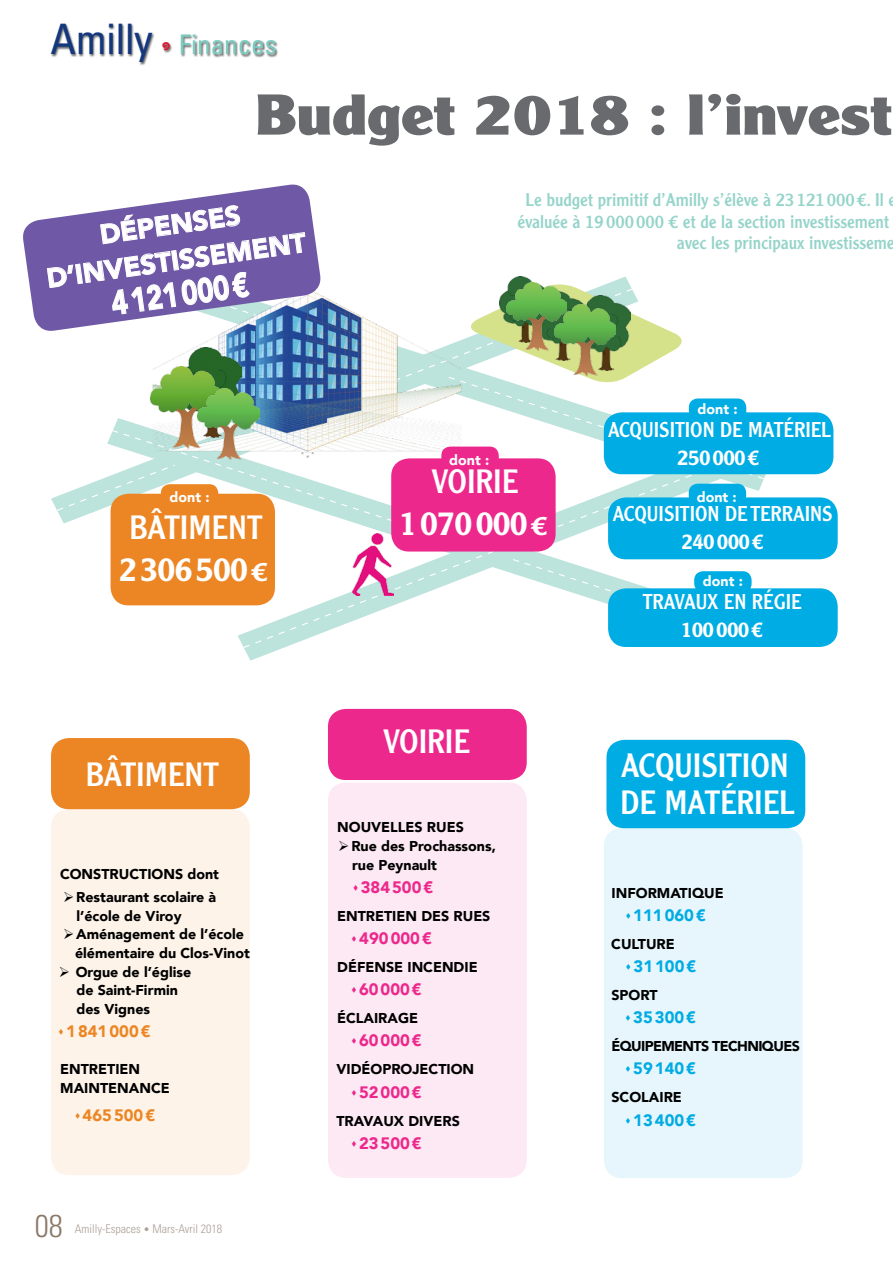
<style>
.page{position:relative;width:893px;height:1263px;background:#fff}
.page>*{position:absolute;margin:0;border:0;box-sizing:border-box;transform-origin:0 0}
.t1{font:900 56.25px "Clearface Gothic LT Std";color:#696a6d;scale:1.16 1}
.t2{font:900 33.75px "Avenir";color:#fff;scale:.8 1}
.t3{font:33px/37.2px "Clearface Gothic LT Std";color:#fff}
.t4{font:500 33px/41.8px "Clearface Gothic LT Std";color:#fff;text-align:center}
.t5{font:300 condensed 31.5px "Univers LT Std";color:#8a7967}
.t6{font:900 27px/36px "Avenir";color:#fff;text-align:center}
.t7{font:condensed 27px "Univers LT Std";color:#79cbbf}
.t8{font:21px "Clearface Gothic LT Std";color:#fff}
.t9{font:500 21px "Clearface Gothic LT Std";color:#fff}
.t10{font:18px "Clearface Gothic LT Std";color:#95d4ca}
.t11{font:900 16.5px "Avenir";color:#ed288c}
.t12{font:900 16.5px "Avenir";color:#00abe4}
.t13{font:900 16.5px "Avenir";color:#ec8623}
.t14{font:900 14.25px/18.6px "Avenir";color:#000}
.t15{font:900 14.25px "Avenir";color:#fff}
.t16{font:900 14.25px "Avenir";letter-spacing:-.045em;color:#000}
.t17{font:300 condensed 12px "Univers LT Std";color:#aca095}
.s1{font-size:42px;color:#14377d}
.s2{font-family:"Giddyup Std";font-stretch:normal;font-size:48px;color:#da1a35}
.s3{font-weight:500}
.s4{font-weight:500;font-size:26.25px}
.s5{font-weight:400}
.s6{font-size:26.25px}
.s7{font-size:10.5px}
.s8{color:#00ace4}
</style>
<div class="page">
<svg style="left:55px;top:276px;width:572px;height:248px"></svg>
<svg style="left:111px;top:428px;width:127px;height:178px"></svg>
<svg style="left:241px;top:386px;width:580px;height:400px"></svg>
<img style="left:128px;top:276px;width:359px;height:197px">
<img style="left:177px;top:348px;width:64px;height:41px">
<img style="left:150px;top:366px;width:71px;height:82px">
<img style="left:198px;top:389px;width:61px;height:70px">
<div style="left:51px;top:738px;width:199px;height:71px;background:#ec8523;border-radius:18px"></div>
<div style="left:328px;top:709px;width:199px;height:71px;background:#ed288c;border-radius:18px"></div>
<div style="left:606px;top:740px;width:199px;height:88px;background:#00ace4;border-radius:18px"></div>
<div style="left:51px;top:809px;width:199px;height:366px;background:#fdf3e9;border-radius:18px"></div>
<div style="left:604px;top:828px;width:199px;height:350px;background:#e6f6fc;border-radius:18px"></div>
<div style="left:328px;top:782px;width:199px;height:396px;background:#fde9f3;border-radius:18px"></div>
<img style="left:353px;top:533px;width:40px;height:62px">
<svg style="left:462px;top:280px;width:220px;height:106px"></svg>
<img style="left:499px;top:276px;width:47px;height:66px">
<img style="left:536px;top:291px;width:49px;height:70px">
<img style="left:576px;top:295px;width:54px;height:76px">
<img style="left:507px;top:282px;width:60px;height:69px">
<img style="left:554px;top:304px;width:62px;height:71px">
<svg style="left:23px;top:184px;width:300px;height:149px"></svg>
<div style="left:604px;top:412px;width:229px;height:62px;background:#00ace4;border-radius:18px"></div>
<svg style="left:47px;top:205px;width:258px;height:109px;background:#8473b3"></svg>
<div style="left:608px;top:497px;width:230px;height:62px;background:#00ace4;border-radius:18px"></div>
<div style="left:111px;top:494px;width:164px;height:111px;background:#ec8523;border-radius:18px"></div>
<div style="left:161px;top:484px;width:57px;height:21px;background:#ec8523;border-radius:9px"></div>
<div style="left:391px;top:458px;width:165px;height:93px;background:#ed288c;border-radius:18px"></div>
<div style="left:441px;top:447px;width:58px;height:21px;background:#ed288c;border-radius:9px"></div>
<div style="left:608px;top:588px;width:230px;height:59px;background:#00ace4;border-radius:18px"></div>
<div style="left:694px;top:571px;width:58px;height:21px;background:#00ace4;border-radius:9px"></div>
<div style="left:689px;top:398px;width:57px;height:22px;background:#00ace4;border-radius:9px"></div>
<div style="left:689px;top:484px;width:57px;height:21px;background:#00ace4;border-radius:9px"></div>
<div style="left:51px;top:24px;width:227px;height:42px;background:#000;opacity:.6"></div>
<h3 class="t7" style="left:50px;top:27px;width:228px"><span class="s1">Amilly</span> <span class="s2">•</span> Finances</h3>
<h1 class="t1" style="left:256px;top:80px;width:550px">Budget 2018 : l’invest</h1>
<h3 class="t6" style="left:39px;top:224px;width:263px;rotate:-8deg">DÉPENSES<br>D’INVESTISSEMENT</h3>
<h2 class="t2" style="left:108px;top:275px;width:174px;rotate:-8deg">4121000€</h2>
<p class="t15" style="left:170px;top:485px;width:42px">dont :</p>
<h3 class="t3" style="left:120px;top:506px;width:149px;line-height:41.8px;text-align:center">BÂTIMENT<br><span class="s3">2306500</span> <span class="s4">€</span></h3>
<p class="t10" style="left:526px;top:188px;width:372px">Le budget primitif d’Amilly s’élève à 23121000€. Il e</p>
<p class="t10" style="left:518px;top:210px;width:373px">évaluée à 19000000 € et de la section investissement</p>
<p class="t10" style="left:677px;top:232px;width:219px">avec les principaux investisseme</p>
<p class="t15" style="left:449px;top:448px;width:42px">dont :</p>
<h3 class="t4" style="left:399px;top:460px;width:149px"><span class="s5">VOIRIE<br></span>1070000 <span class="s6">€</span></h3>
<p class="t15" style="left:698px;top:397px;width:42px">dont :</p>
<h3 class="t8" style="left:608px;top:416px;width:225px">ACQUISITION DE MATÉRIEL</h3>
<h3 class="t9" style="left:678px;top:444px;width:83px">250000€</h3>
<p class="t15" style="left:697px;top:485px;width:42px">dont :</p>
<h3 class="t8" style="left:613px;top:500px;width:221px">ACQUISITION DE TERRAINS</h3>
<h3 class="t9" style="left:682px;top:528px;width:83px">240000€</h3>
<p class="t15" style="left:703px;top:569px;width:42px">dont :</p>
<h3 class="t8" style="left:643px;top:588px;width:160px">TRAVAUX EN RÉGIE</h3>
<h3 class="t9" style="left:681px;top:617px;width:83px">100000€</h3>
<h3 class="t3" style="left:86px;top:755px;width:134px">BÂTIMENT</h3>
<p class="t14" style="left:60px;top:864px;width:161px">CONSTRUCTIONS dont</p>
<p class="t14" style="left:76px;top:888px;width:141px;text-indent:-13px">➢Restaurant scolaire à l’école de Viroy</p>
<p class="t14" style="left:75px;top:925px;width:176px;text-indent:-12px">➢Aménagement de l’école élémentaire du Clos-Vinot</p>
<p class="t14" style="left:76px;top:962px;width:116px;text-indent:-18px">➢ Orgue de l’église de Saint-Firmin des Vignes</p>
<p class="t13" style="left:58px;top:1017px;width:94px">▲1841000€</p>
<p class="t14" style="left:60px;top:1060px;width:111px">ENTRETIEN<br>MAINTENANCE</p>
<p class="t13" style="left:74px;top:1101px;width:82px">▲465500€</p>
<h3 class="t5" style="left:35px;top:1207px;width:29px">08</h3>
<p class="t17" style="left:75px;top:1221px;width:149px">Amilly-Espaces <span class="s7">•</span> Mars-Avril 2018</p>
<h3 class="t3" style="left:383px;top:723px;width:88px">VOIRIE</h3>
<p class="t14" style="left:337px;top:818px;width:128px">NOUVELLES RUES</p>
<p class="t14" style="left:352px;top:836px;width:145px;text-indent:-14px">➢Rue des Prochassons, rue Peynault</p>
<p class="t11" style="left:352px;top:873px;width:82px">▲384500€</p>
<p class="t14" style="left:337px;top:906px;width:155px">ENTRETIEN DES RUES</p>
<p class="t11" style="left:351px;top:924px;width:83px">▲490000€</p>
<p class="t14" style="left:337px;top:957px;width:142px">DÉFENSE INCENDIE</p>
<p class="t11" style="left:351px;top:975px;width:73px">▲60000€</p>
<p class="t14" style="left:337px;top:1008px;width:83px">ÉCLAIRAGE</p>
<p class="t11" style="left:351px;top:1026px;width:73px">▲60000€</p>
<p class="t14" style="left:337px;top:1060px;width:139px">VIDÉOPROJECTION</p>
<p class="t11" style="left:351px;top:1078px;width:73px">▲52000€</p>
<p class="t14" style="left:336px;top:1111px;width:125px">TRAVAUX DIVERS</p>
<p class="t11" style="left:351px;top:1129px;width:73px">▲23500€</p>
<h3 class="t3" style="left:620px;top:746px;width:176px">ACQUISITION<br>DE MATÉRIEL</h3>
<p class="t14" style="left:611px;top:883px;width:114px">INFORMATIQUE</p>
<p class="t12" style="left:625px;top:901px;width:82px"><span class="s8">▲</span>111060€</p>
<p class="t14" style="left:611px;top:934px;width:65px">CULTURE</p>
<p class="t12" style="left:625px;top:952px;width:73px"><span class="s8">▲</span>31100€</p>
<p class="t14" style="left:611px;top:985px;width:48px">SPORT</p>
<p class="t12" style="left:625px;top:1003px;width:73px"><span class="s8">▲</span>35300€</p>
<p class="t16" style="left:611px;top:1034px;width:190px">ÉQUIPEMENTS TECHNIQUES</p>
<p class="t12" style="left:625px;top:1054px;width:73px"><span class="s8">▲</span>59140€</p>
<p class="t14" style="left:611px;top:1088px;width:72px">SCOLAIRE</p>
<p class="t12" style="left:625px;top:1106px;width:73px"><span class="s8">▲</span>13400€</p>
</div>
